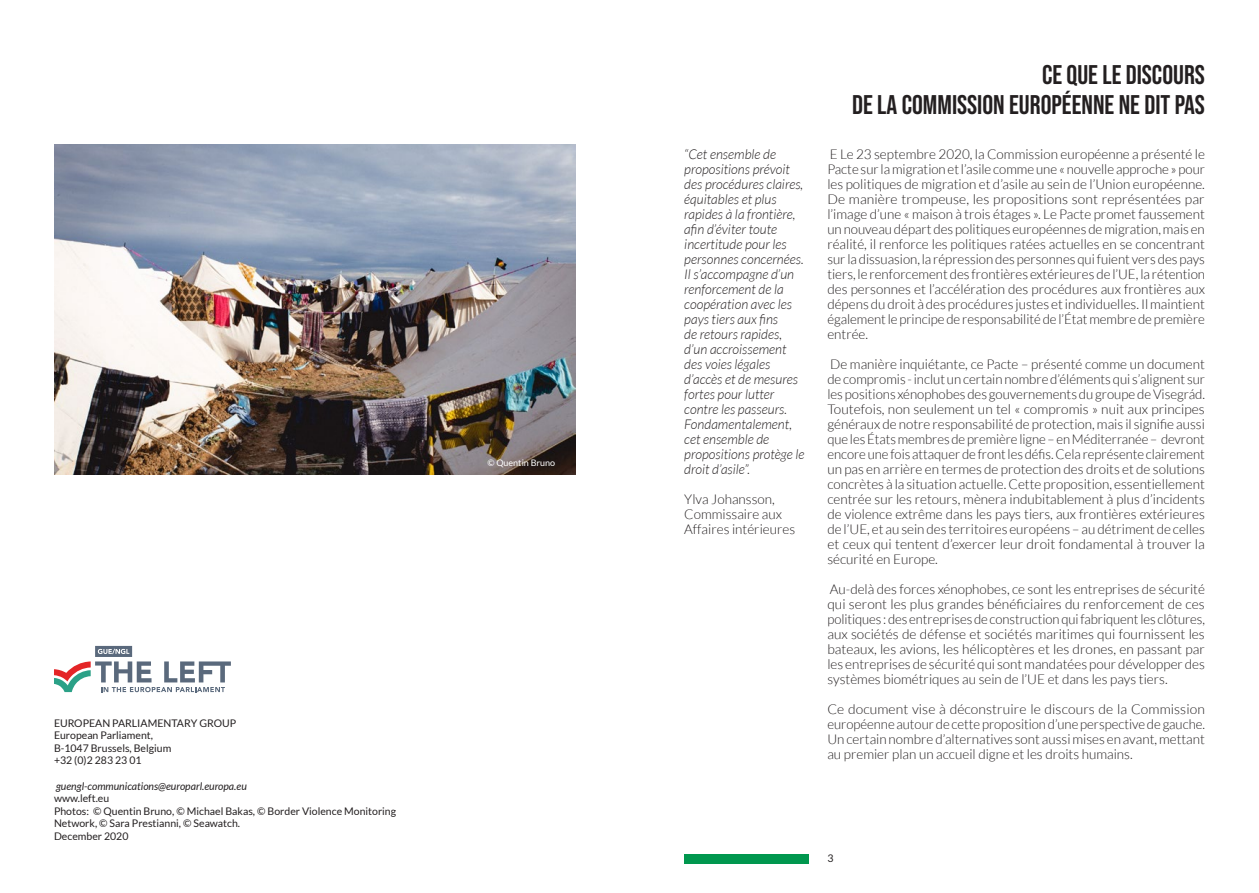
<style>
.page{position:relative;width:1259px;height:893px;background:#fff}
.page>*{position:absolute;margin:0;border:0;box-sizing:border-box;transform-origin:0 0}
.bodyText{font:27px/30px "Bebas Neue";color:#231f20;text-align:right}
.bodyText-2{font:300 13.5px/15px "Lato";color:#231f20;text-align:justify}
.bodyText-3{font:italic 300 13.5px/15px "Lato";color:#231f20}
.body_text{font:10.5px/12.6px "Lato";color:#231f20}
.body_text-2{font:italic 10.5px "Lato";color:#231f20}
.body_text-3{font:9px "Lato";color:#fff}
</style>
<div class="page">
<div style="left:684px;top:854px;width:124px;height:9px;background:#00974e"></div>
<img style="left:54px;top:144px;width:521px;height:330px">
<svg style="left:54px;top:646px;width:177px;height:46px"></svg>
<p class="body_text-3" style="left:487px;top:458px;width:69px">© Quentin Bruno</p>
<p class="body_text" style="left:54px;top:716px;width:184px">EUROPEAN PARLIAMENTARY GROUP</p>
<p class="body_text" style="left:54px;top:729px;width:119px">European Parliament,<br>B-1047 Brussels, Belgium</p>
<p class="body_text" style="left:54px;top:754px;width:89px">+32 (0)2 283 23 01</p>
<p class="body_text-2" style="left:56px;top:780px;width:192px">guengl-communications@europarl.europa.eu</p>
<p class="body_text" style="left:54px;top:792px;width:57px">www.left.eu</p>
<p class="body_text" style="left:54px;top:805px;width:344px">Photos: © Quentin Bruno, © Michael Bakas, © Border Violence Monitoring<br>Network, © Sara Prestianni, © Seawatch.<br>December 2020</p>
<p class="bodyText-3" style="left:684px;top:147px;width:122px">“Cet ensemble de propositions prévoit des procédures claires, équitables et plus rapides à la frontière, afin d’éviter toute incertitude pour les personnes concernées.<br>Il s’accompagne d’un renforcement de la coopération avec les pays tiers aux fins<br>de retours rapides, d’un accroissement des voies légales d’accès et de mesures fortes pour lutter contre les passeurs.<br>Fondamentalement, cet ensemble de propositions protège le droit d’asile”.</p>
<p class="bodyText-2" style="left:684px;top:492px;width:112px;text-align:left">Ylva Johansson,<br>Commissaire aux<br>Affaires intérieures</p>
<p class="bodyText" style="left:852px;top:59px;width:354px">CE QUE LE DISCOURS<br>DE LA COMMISSION EUROPÉENNE NE DIT PAS</p>
<p class="bodyText-2" style="left:827px;top:147px;width:379px">E Le 23 septembre 2020, la Commission européenne a présenté le Pacte sur la migration et l’asile comme une « nouvelle approche » pour les politiques de migration et d’asile au sein de l’Union européenne.<br>De manière trompeuse, les propositions sont représentées par l’image d’une « maison à trois étages ». Le Pacte promet faussement un nouveau départ des politiques européennes de migration, mais en réalité, il renforce les politiques ratées actuelles en se concentrant sur la dissuasion, la répression des personnes qui fuient vers des pays tiers, le renforcement des frontières extérieures de l’UE, la rétention des personnes et l’accélération des procédures aux frontières aux dépens du droit à des procédures justes et individuelles. Il maintient également le principe de responsabilité de l’État membre de première entrée.</p>
<p class="bodyText-2" style="left:827px;top:357px;width:379px">De manière inquiétante, ce Pacte – présenté comme un document de compromis - inclut un certain nombre d’éléments qui s’alignent sur les positions xénophobes des gouvernements du groupe de Visegrád.<br>Toutefois, non seulement un tel « compromis » nuit aux principes généraux de notre responsabilité de protection, mais il signifie aussi que les États membres de première ligne – en Méditerranée – devront encore une fois attaquer de front les défis. Cela représente clairement un pas en arrière en termes de protection des droits et de solutions concrètes à la situation actuelle. Cette proposition, essentiellement centrée sur les retours, mènera indubitablement à plus d’incidents de violence extrême dans les pays tiers, aux frontières extérieures de l’UE, et au sein des territoires européens – au détriment de celles et ceux qui tentent d’exercer leur droit fondamental à trouver la sécurité en Europe.</p>
<p class="bodyText-2" style="left:827px;top:582px;width:379px">Au-delà des forces xénophobes, ce sont les entreprises de sécurité qui seront les plus grandes bénéficiaires du renforcement de ces politiques : des entreprises de construction qui fabriquent les clôtures, aux sociétés de défense et sociétés maritimes qui fournissent les bateaux, les avions, les hélicoptères et les drones, en passant par les entreprises de sécurité qui sont mandatées pour développer des systèmes biométriques au sein de l’UE et dans les pays tiers.</p>
<p class="bodyText-2" style="left:827px;top:702px;width:379px">Ce document vise à déconstruire le discours de la Commission européenne autour de cette proposition d’une perspective de gauche.<br>Un certain nombre d’alternatives sont aussi mises en avant, mettant au premier plan un accueil digne et les droits humains.</p>
<p class="body_text" style="left:827px;top:851px;width:8px">3</p>
</div>
